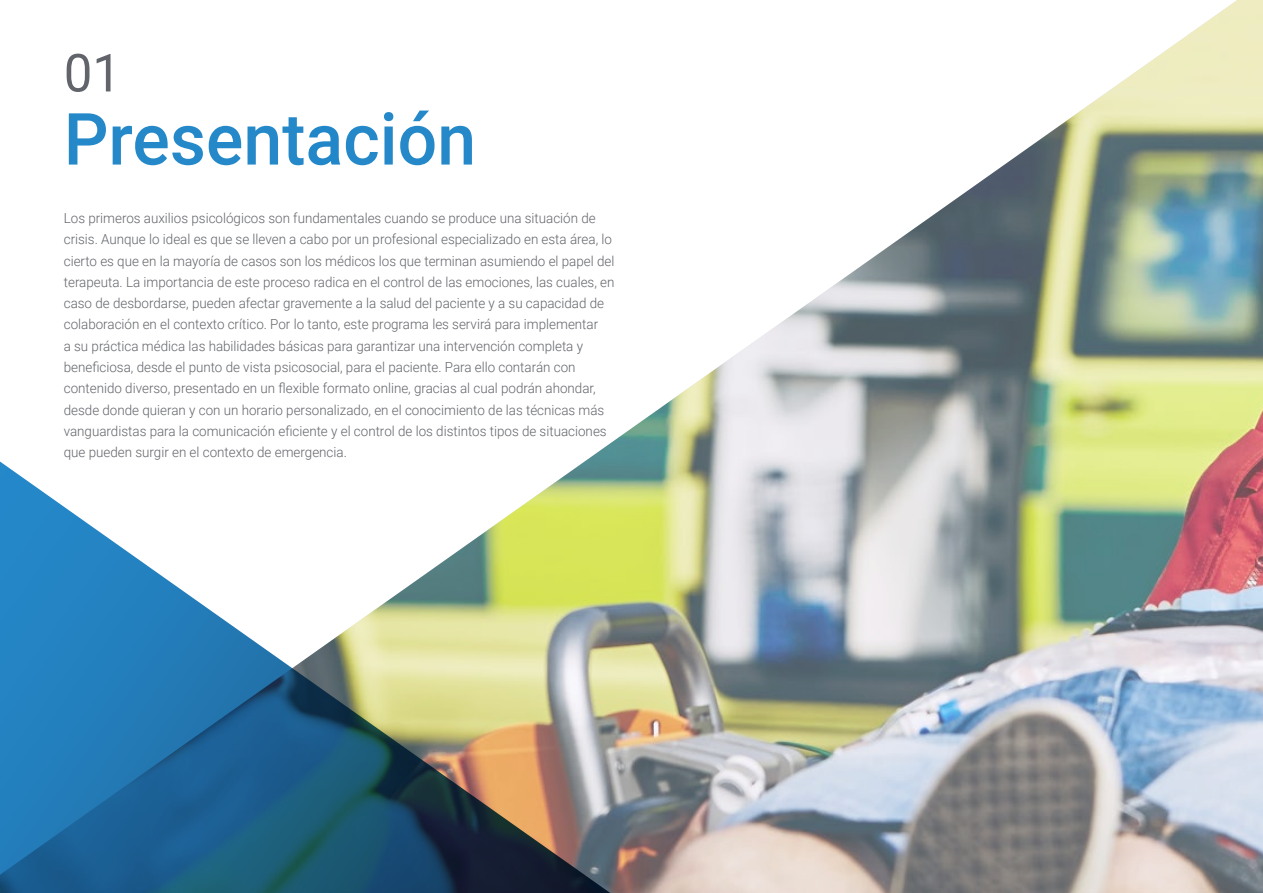
<style>
.page{position:relative;width:1263px;height:893px;background:#fff}
.page>*{position:absolute;margin:0;border:0;box-sizing:border-box;transform-origin:0 0}
.t1{font:500 72px "Roboto";color:#2488c9}
.t2{font:52.5px "Roboto";color:#61646a}
.t3{font:300 13.8px/21.3px "Roboto";color:#61646a}
.s1{color:#2287c9}
</style>
<div class="page">
<img style="left:606px;top:0;width:657px;height:893px">
<svg style="left:0;top:446px;width:640px;height:447px"></svg>
<h2 class="t2" style="left:64px;top:36px;width:59px">01</h2>
<h1 class="t1" style="left:64px;top:89px;width:414px">Present<span class="s1">a</span>ción</h1>
<p class="t3" style="left:64px;top:207px;width:552px">Los primeros auxilios psicológicos son fundamentales cuando se produce una situación de crisis. Aunque lo ideal es que se lleven a cabo por un profesional especializado en esta área, lo cierto es que en la mayoría de casos son los médicos los que terminan asumiendo el papel del terapeuta. La importancia de este proceso radica en el control de las emociones, las cuales, en caso de desbordarse, pueden afectar gravemente a la salud del paciente y a su capacidad de colaboración en el contexto crítico. Por lo tanto, este programa les servirá para implementar<br>a su práctica médica las habilidades básicas para garantizar una intervención completa y beneficiosa, desde el punto de vista psicosocial, para el paciente. Para ello contarán con contenido diverso, presentado en un flexible formato online, gracias al cual podrán ahondar, desde donde quieran y con un horario personalizado, en el conocimiento de las técnicas más vanguardistas para la comunicación eficiente y el control de los distintos tipos de situaciones que pueden surgir en el contexto de emergencia.</p>
</div>
